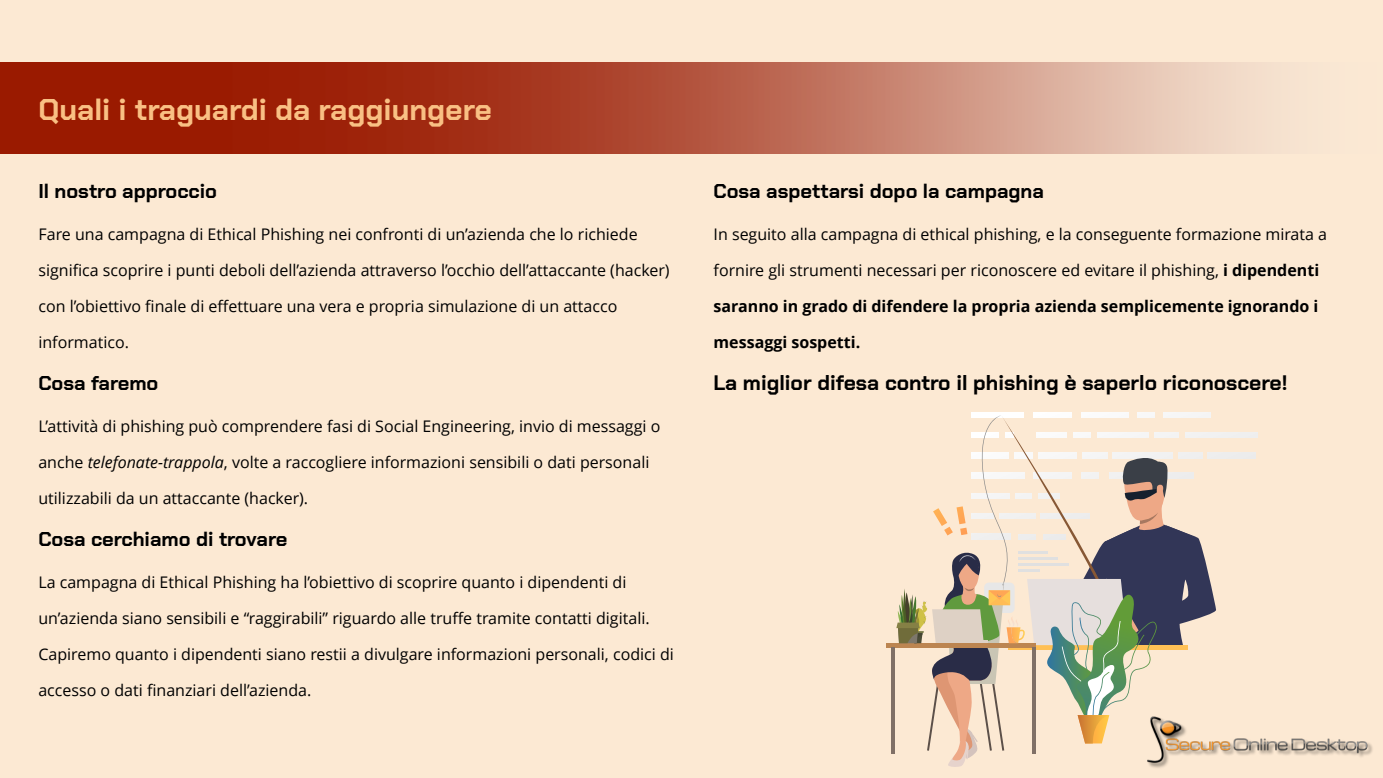
<style>
.page{position:relative;width:1383px;height:778px;background:#fff}
.page>*{position:absolute;margin:0;border:0;box-sizing:border-box;transform-origin:0 0}
.t1{font:700 30px "Chakra Petch";color:#f9c084}
.t2{font:700 21px "Chakra Petch";color:#000}
.t3{font:700 20px "Chakra Petch";color:#000}
.t4{font:16px "Open Sans";color:#000}
.t5{font:700 16px "Open Sans";color:#000}
.s1{font-style:italic}
.s2{font-weight:700}
</style>
<div class="page">
<div style="left:0;top:0;width:1382px;height:778px;background:#fce9d3"></div>
<img style="left:0;top:62px;width:1262px;height:92px">
<img style="left:1153px;top:743px;width:219px;height:25px">
<img style="left:1216px;top:738px;width:152px;height:29px">
<div style="left:971px;top:412px;width:52px;height:5px;background:#fff"></div>
<div style="left:1033px;top:412px;width:38px;height:5px;background:#fefefe"></div>
<div style="left:1081px;top:412px;width:47px;height:5px;background:#fbfbfb"></div>
<div style="left:1207px;top:452px;width:48px;height:6px;background:#ececec"></div>
<div style="left:1163px;top:412px;width:47px;height:5px;background:#f6f6f6"></div>
<div style="left:1137px;top:412px;width:17px;height:5px;background:#f8f8f8"></div>
<div style="left:1184px;top:432px;width:73px;height:6px;background:#efefef"></div>
<div style="left:885px;top:643px;width:150px;height:5px;background:#bc8551"></div>
<hr style="left:891px;top:648px;width:3px;height:106px;background:#807066">
<svg style="left:896px;top:415px;width:320px;height:352px"></svg>
<h1 class="t1" style="left:38px;top:90px;width:455px">Quali i traguardi da raggiungere</h1>
<p class="t3" style="left:38px;top:178px;width:180px">Il nostro approccio</p>
<p class="t4" style="left:38px;top:227px;width:600px">Fare una campagna di Ethical Phishing nei confronti di un’azienda che lo richiede</p>
<p class="t4" style="left:38px;top:263px;width:633px">significa scoprire i punti deboli dell’azienda attraverso l’occhio dell’attaccante (hacker)</p>
<p class="t4" style="left:38px;top:299px;width:580px">con l’obiettivo finale di effettuare una vera e propria simulazione di un attacco</p>
<p class="t4" style="left:38px;top:335px;width:92px">informatico.</p>
<p class="t3" style="left:38px;top:370px;width:122px">Cosa faremo</p>
<p class="t4" style="left:38px;top:419px;width:623px">L’attività di phishing può comprendere fasi di Social Engineering, invio di messaggi o</p>
<p class="t4" style="left:38px;top:455px;width:612px">anche <span class="s1">telefonate-trappola</span>, volte a raccogliere informazioni sensibili o dati personali</p>
<p class="t4" style="left:38px;top:491px;width:271px">utilizzabili da un attaccante (hacker).</p>
<p class="t3" style="left:38px;top:526px;width:250px">Cosa cerchiamo di trovare</p>
<p class="t4" style="left:38px;top:575px;width:589px">La campagna di Ethical Phishing ha l’obiettivo di scoprire quanto i dipendenti di</p>
<p class="t4" style="left:38px;top:611px;width:613px">un’azienda siano sensibili e “raggirabili” riguardo alle truffe tramite contatti digitali.</p>
<p class="t4" style="left:38px;top:647px;width:637px">Capiremo quanto i dipendenti siano restii a divulgare informazioni personali, codici di</p>
<p class="t4" style="left:38px;top:683px;width:274px">accesso o dati finanziari dell’azienda.</p>
<p class="t3" style="left:713px;top:178px;width:332px">Cosa aspettarsi dopo la campagna</p>
<p class="t4" style="left:713px;top:227px;width:615px">In seguito alla campagna di ethical phishing, e la conseguente formazione mirata a</p>
<p class="t4" style="left:713px;top:263px;width:607px">fornire gli strumenti necessari per riconoscere ed evitare il phishing, <span class="s2">i dipendenti</span></p>
<p class="t5" style="left:713px;top:299px;width:606px">saranno in grado di difendere la propria azienda semplicemente ignorando i</p>
<p class="t5" style="left:713px;top:335px;width:148px">messaggi sospetti.</p>
<h2 class="t2" style="left:713px;top:369px;width:575px">La miglior difesa contro il phishing è saperlo riconoscere!</h2>
</div>
